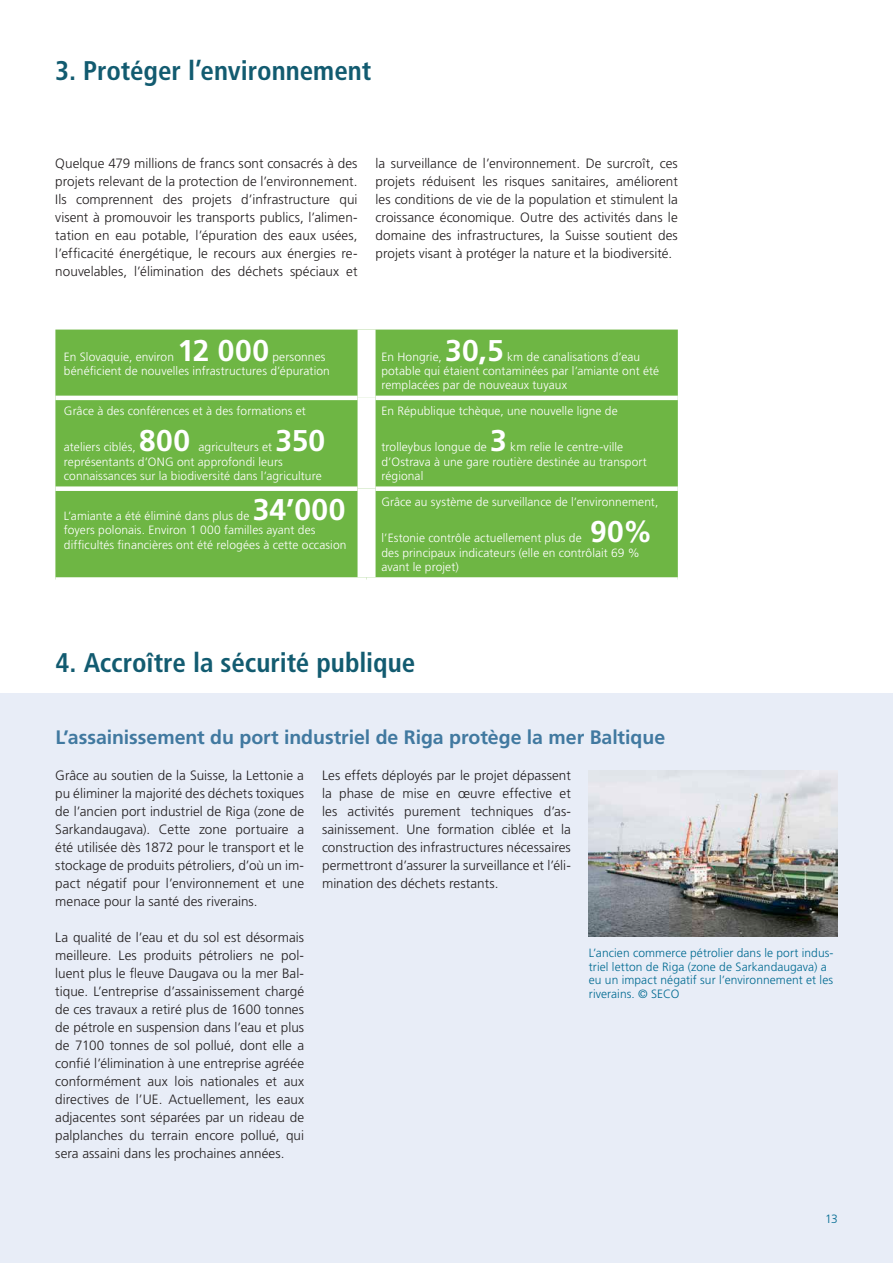
<style>
.page{position:relative;width:893px;height:1263px;background:#fff}
.page>*{position:absolute;margin:0;border:0;box-sizing:border-box;transform-origin:0 0}
.In_Zahlen{font:700 30px "Frutiger LT Pro";letter-spacing:.015em;color:#fff}
.zwZiel{font:700 condensed 27px "Frutiger LT Pro";color:#125b70}
.Zwischentitel_13pt_s{font:700 19.5px "Frutiger LT Pro";color:#4179a0}
._4_Lauftext_9pt{font:300 13.5px/18px "Frutiger LT Pro";color:#231f20;text-align:justify}
.In_Zahlen-2{font:300 12px/14.4px "Frutiger LT Pro";letter-spacing:.005em;color:#fff}
._5_Legende{font:300 12px/13.5px "Frutiger LT Pro";letter-spacing:.005em;color:#006a91}
</style>
<div class="page">
<div style="left:0;top:693px;width:893px;height:570px;background:#e8edf7"></div>
<img style="left:589px;top:770px;width:249px;height:166px">
<div style="left:55px;top:330px;width:623px;height:247px;background:#6eb644"></div>
<hr style="left:55px;top:396px;width:303px;height:4px;background:#fff">
<hr style="left:376px;top:396px;width:302px;height:4px;background:#fff">
<div style="left:55px;top:486px;width:303px;height:5px;background:#fff"></div>
<div style="left:376px;top:486px;width:302px;height:5px;background:#fff"></div>
<div style="left:358px;top:330px;width:18px;height:68px;background:#fff"></div>
<div style="left:358px;top:398px;width:18px;height:91px;background:#fff"></div>
<div style="left:358px;top:489px;width:18px;height:88px;background:#fff"></div>
<p class="zwZiel" style="left:55px;top:54px;width:318px">3. Protéger l’environnement</p>
<p class="_4_Lauftext_9pt" style="left:55px;top:154px;width:304px">Quelque 479 millions de francs sont consacrés à des projets relevant de la protection de l’environnement.<br>Ils comprennent des projets d’infrastructure qui visent à promouvoir les transports publics, l’alimen&shy;tation en eau potable, l’épuration des eaux usées, l’efficacité énergétique, le recours aux énergies re&shy;nouvelables, l’élimination des déchets spéciaux et</p>
<p class="_4_Lauftext_9pt" style="left:376px;top:154px;width:304px">la surveillance de l’environnement. De surcroît, ces projets réduisent les risques sanitaires, améliorent les conditions de vie de la population et stimulent la croissance économique. Outre des activités dans le domaine des infrastructures, la Suisse soutient des projets visant à protéger la nature et la biodiversité.</p>
<p class="In_Zahlen" style="left:177px;top:332px;width:93px">12 000</p>
<p class="In_Zahlen" style="left:445px;top:332px;width:60px">30,5</p>
<p class="In_Zahlen-2" style="left:64px;top:349px;width:112px">En Slovaquie, environ</p>
<p class="In_Zahlen-2" style="left:381px;top:349px;width:279px;text-indent:126px">km de canalisations d’eau potable qui étaient contaminées par l’amiante ont été remplacées par de nouveaux tuyaux</p>
<p class="In_Zahlen-2" style="left:64px;top:349px;width:267px;text-indent:208px">personnes bénéficient de nouvelles infrastructures d’épuration</p>
<p class="In_Zahlen-2" style="left:381px;top:349px;width:62px">En Hongrie,</p>
<p class="In_Zahlen-2" style="left:64px;top:404px;width:244px">Grâce à des conférences et à des formations et</p>
<p class="In_Zahlen-2" style="left:64px;top:440px;width:73px">ateliers ciblés,</p>
<p class="In_Zahlen" style="left:276px;top:423px;width:51px">350</p>
<p class="In_Zahlen-2" style="left:64px;top:454px;width:259px">représentants d’ONG ont approfondi leurs connaissances sur la biodiversité dans l’agriculture</p>
<p class="In_Zahlen" style="left:139px;top:423px;width:53px">800</p>
<p class="In_Zahlen-2" style="left:199px;top:440px;width:75px">agriculteurs et</p>
<p class="In_Zahlen-2" style="left:381px;top:404px;width:238px">En République tchèque, une nouvelle ligne de</p>
<p class="In_Zahlen-2" style="left:381px;top:440px;width:107px">trolleybus longue de</p>
<p class="In_Zahlen" style="left:490px;top:423px;width:18px">3</p>
<p class="In_Zahlen-2" style="left:381px;top:440px;width:267px;text-indent:129px">km relie le centre-ville d’Ostrava à une gare routière destinée au transport régional</p>
<p class="In_Zahlen" style="left:253px;top:492px;width:94px">34’000</p>
<p class="In_Zahlen-2" style="left:64px;top:523px;width:284px">foyers polonais. Environ 1 000 familles ayant des difficultés financières ont été relogées à cette occasion</p>
<p class="In_Zahlen-2" style="left:64px;top:508px;width:187px">L’amiante a été éliminé dans plus de</p>
<p class="In_Zahlen-2" style="left:381px;top:495px;width:278px">Grâce au système de surveillance de l’environnement,</p>
<p class="In_Zahlen-2" style="left:381px;top:531px;width:260px">l’Estonie contrôle actuellement plus de<br>des principaux indicateurs (elle en contrôlait 69 %</p>
<p class="In_Zahlen" style="left:590px;top:514px;width:64px">90%</p>
<p class="In_Zahlen-2" style="left:381px;top:560px;width:79px">avant le projet)</p>
<p class="zwZiel" style="left:55px;top:647px;width:361px">4. Accroître la sécurité publique</p>
<p class="Zwischentitel_13pt_s" style="left:55px;top:725px;width:611px">L’assainissement du port industriel de Riga protège la mer Baltique</p>
<p class="_4_Lauftext_9pt" style="left:55px;top:766px;width:250px">Grâce au soutien de la Suisse, la Lettonie a pu éliminer la majorité des déchets toxiques de l’ancien port industriel de Riga (zone de Sarkandaugava). Cette zone portuaire a été utilisée dès 1872 pour le transport et le stockage de produits pétroliers, d’où un im&shy;pact négatif pour l’environnement et une menace pour la santé des riverains.</p>
<p class="_4_Lauftext_9pt" style="left:55px;top:928px;width:250px">La qualité de l’eau et du sol est désormais meilleure. Les produits pétroliers ne pol&shy;luent plus le fleuve Daugava ou la mer Bal&shy;tique. L’entreprise d’assainissement chargé de ces travaux a retiré plus de 1600 tonnes de pétrole en suspension dans l’eau et plus de 7100 tonnes de sol pollué, dont elle a confié l’élimination à une entreprise agréée conformément aux lois nationales et aux directives de l’UE. Actuellement, les eaux adjacentes sont séparées par un rideau de palplanches du terrain encore pollué, qui sera assaini dans les prochaines années.</p>
<p class="_4_Lauftext_9pt" style="left:322px;top:766px;width:250px">Les effets déployés par le projet dépassent la phase de mise en œuvre effective et les activités purement techniques d’as&shy;sainissement. Une formation ciblée et la construction des infrastructures nécessaires permettront d’assurer la surveillance et l’éli&shy;mination des déchets restants.</p>
<p class="_5_Legende" style="left:589px;top:946px;width:246px">L’ancien commerce pétrolier dans le port indus&shy;triel letton de Riga (zone de Sarkandaugava) a eu un impact négatif sur l’environnement et les riverains. © SECO</p>
<p class="_5_Legende" style="left:825px;top:1212px;width:14px">13</p>
</div>
